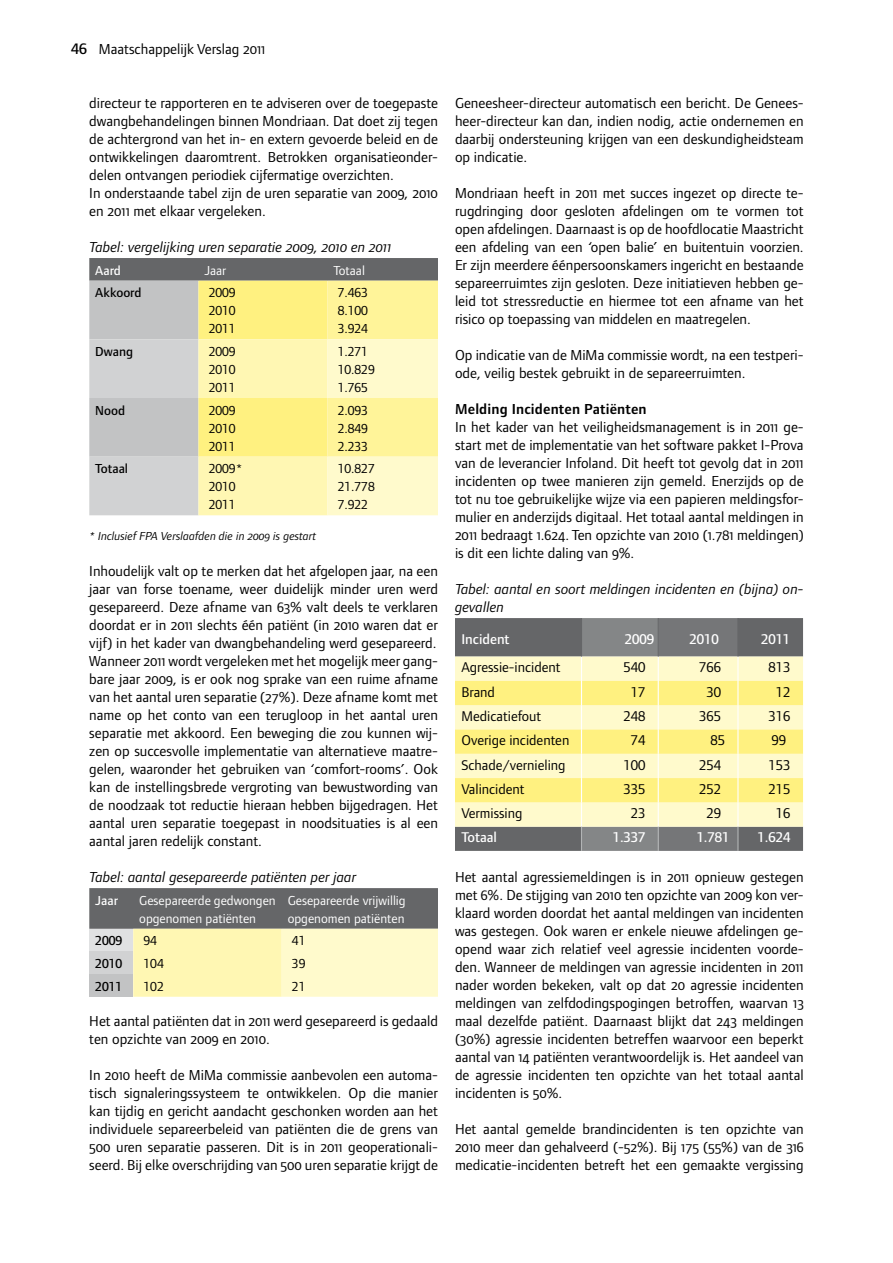
<style>
.page{position:relative;width:893px;height:1263px;background:#fff}
.page>*{position:absolute;margin:0;border:0;box-sizing:border-box;transform-origin:0 0}
.t1{font:15px/18px "Foundry Form Sans Book OSF";color:#000;text-align:justify}
.t2{font:15px/18px "Foundry Form Sans Italic OSF";color:#000}
.t3{font:15px "Foundry Form Sans Demi OSF";letter-spacing:.01em;color:#000}
.t4{font:14.7px "Foundry Form Sans";color:#000}
.t5{font:500 14.7px "Foundry Form Sans";color:#fff}
.t6{font:13.5px/18px "Foundry Form Sans";color:#000;text-align:justify}
.t7{font:13.5px/18px "Foundry Form Sans";color:#fff}
.t8{font:500 13.5px "Foundry Form Sans";color:#000}
.t9{font:500 13.5px "Foundry Form Sans";color:#fff}
.t10{font:12px "Foundry Form Sans Italic OSF";color:#000}
.s1{font-family:"Foundry Form Sans";font-weight:500;font-size:15.75px}
</style>
<div class="page">
<svg style="left:89px;top:258px;width:349px;height:257px;background:#e2dcab"></svg>
<svg style="left:89px;top:888px;width:349px;height:109px;background:#c1be9e"></svg>
<div style="left:89px;top:951px;width:44px;height:23px;background:#d1d2d3"></div>
<div style="left:89px;top:974px;width:44px;height:23px;background:#c2c3c4"></div>
<svg style="left:455px;top:618px;width:348px;height:233px;background:#d8d29c"></svg>
<hr style="left:581px;top:618px;width:1px;height:39px;background:#656668">
<hr style="left:658px;top:618px;width:1px;height:39px;background:#656668">
<hr style="left:737px;top:618px;width:1px;height:39px;background:#656668">
<p class="t1" style="left:71px;top:40px;width:196px"><span class="s1">46</span> Maatschappelijk Verslag 2011</p>
<p class="t1" style="left:89px;top:94px;width:350px;text-align:left">directeur te rapporteren en te adviseren over de toegepaste dwangbehandelingen binnen Mondriaan. Dat doet zij tegen de achtergrond van het in- en extern gevoerde beleid en de ontwikkelingen daaromtrent. Betrokken organisatieonder&shy;delen ontvangen periodiek cijfermatige overzichten.<br>In onderstaande tabel zijn de uren separatie van 2009, 2010 en 2011 met elkaar vergeleken.</p>
<p class="t2" style="left:89px;top:238px;width:304px">Tabel: vergelijking uren separatie 2009, 2010 en 2011</p>
<p class="t9" style="left:95px;top:263px;width:27px">Aard</p>
<p class="t7" style="left:204px;top:261px;width:23px">Jaar</p>
<p class="t7" style="left:333px;top:261px;width:33px">Totaal</p>
<p class="t8" style="left:95px;top:285px;width:48px">Akkoord</p>
<p class="t6" style="left:209px;top:284px;width:28px">2009<br>2010<br>2011</p>
<p class="t6" style="left:338px;top:284px;width:32px">7.463<br>8.100<br>3.924</p>
<p class="t8" style="left:95px;top:344px;width:39px">Dwang</p>
<p class="t6" style="left:209px;top:342px;width:28px">2009<br>2010<br>2011</p>
<p class="t6" style="left:338px;top:342px;width:39px;text-align:left">1.271<br>10.829<br>1.765</p>
<p class="t8" style="left:95px;top:402px;width:31px">Nood</p>
<p class="t6" style="left:209px;top:401px;width:28px">2009<br>2010<br>2011</p>
<p class="t6" style="left:338px;top:401px;width:32px">2.093<br>2.849<br>2.233</p>
<p class="t8" style="left:95px;top:461px;width:34px">Totaal</p>
<p class="t6" style="left:209px;top:460px;width:35px;text-align:left">2009*<br>2010<br>2011</p>
<p class="t6" style="left:338px;top:460px;width:39px">10.827<br>21.778<br>7.922</p>
<p class="t10" style="left:89px;top:529px;width:228px">* Inclusief FPA Verslaafden die in 2009 is gestart</p>
<p class="t1" style="left:89px;top:562px;width:350px">Inhoudelijk valt op te merken dat het afgelopen jaar, na een jaar van forse toename, weer duidelijk minder uren werd gesepareerd. Deze afname van 63% valt deels te verklaren doordat er in 2011 slechts één patiënt (in 2010 waren dat er vijf) in het kader van dwangbehandeling werd gesepareerd.<br>Wanneer 2011 wordt vergeleken met het mogelijk meer gang&shy;bare jaar 2009, is er ook nog sprake van een ruime afname van het aantal uren separatie (27%). Deze afname komt met name op het conto van een terugloop in het aantal uren separatie met akkoord. Een beweging die zou kunnen wij&shy;zen op succesvolle implementatie van alternatieve maatre&shy;gelen, waaronder het gebruiken van ‘comfort-rooms’. Ook kan de instellingsbrede vergroting van bewustwording van de noodzaak tot reductie hieraan hebben bijgedragen. Het aantal uren separatie toegepast in noodsituaties is al een aantal jaren redelijk constant.</p>
<p class="t2" style="left:89px;top:868px;width:268px">Tabel: aantal gesepareerde patiënten per jaar</p>
<p class="t9" style="left:95px;top:893px;width:24px">Jaar</p>
<p class="t7" style="left:139px;top:891px;width:138px">Gesepareerde gedwongen opgenomen patiënten</p>
<p class="t7" style="left:288px;top:891px;width:119px">Gesepareerde vrijwillig opgenomen patiënten</p>
<p class="t8" style="left:95px;top:933px;width:28px">2009</p>
<p class="t6" style="left:143px;top:932px;width:15px">94</p>
<p class="t6" style="left:292px;top:932px;width:15px">41</p>
<p class="t8" style="left:95px;top:956px;width:29px">2010</p>
<p class="t6" style="left:143px;top:954px;width:22px">104</p>
<p class="t6" style="left:292px;top:954px;width:15px">39</p>
<p class="t8" style="left:95px;top:978px;width:28px">2011</p>
<p class="t6" style="left:143px;top:977px;width:22px">102</p>
<p class="t6" style="left:292px;top:977px;width:15px">21</p>
<p class="t1" style="left:89px;top:1012px;width:350px">Het aantal patiënten dat in 2011 werd gesepareerd is gedaald ten opzichte van 2009 en 2010.</p>
<p class="t1" style="left:89px;top:1066px;width:350px">In 2010 heeft de MiMa commissie aanbevolen een automa&shy;tisch signaleringssysteem te ontwikkelen. Op die manier kan tijdig en gericht aandacht geschonken worden aan het individuele separeerbeleid van patiënten die de grens van 500 uren separatie passeren. Dit is in 2011 geoperationali&shy;seerd. Bij elke overschrijding van 500 uren separatie krijgt de</p>
<p class="t1" style="left:455px;top:94px;width:350px">Geneesheer-directeur automatisch een bericht. De Genees&shy;heer-directeur kan dan, indien nodig, actie ondernemen en daarbij ondersteuning krijgen van een deskundigheidsteam op indicatie.</p>
<p class="t1" style="left:455px;top:184px;width:350px">Mondriaan heeft in 2011 met succes ingezet op directe te&shy;rugdringing door gesloten afdelingen om te vormen tot open afdelingen. Daarnaast is op de hoofdlocatie Maastricht een afdeling van een ‘open balie’ en buitentuin voorzien.<br>Er zijn meerdere éénpersoonskamers ingericht en bestaande separeerruimtes zijn gesloten. Deze initiatieven hebben ge&shy;leid tot stressreductie en hiermee tot een afname van het risico op toepassing van middelen en maatregelen.</p>
<p class="t1" style="left:455px;top:346px;width:350px">Op indicatie van de MiMa commissie wordt, na een testperi&shy;ode, veilig bestek gebruikt in de separeerruimten.</p>
<p class="t3" style="left:455px;top:401px;width:193px">Melding Incidenten Patiënten</p>
<p class="t1" style="left:455px;top:418px;width:350px">In het kader van het veiligheidsmanagement is in 2011 ge&shy;start met de implementatie van het software pakket I-Prova van de leverancier Infoland. Dit heeft tot gevolg dat in 2011 incidenten op twee manieren zijn gemeld. Enerzijds op de tot nu toe gebruikelijke wijze via een papieren meldingsfor&shy;mulier en anderzijds digitaal. Het totaal aantal meldingen in 2011 bedraagt 1.624. Ten opzichte van 2010 (1.781 meldingen) is dit een lichte daling van 9%.</p>
<p class="t2" style="left:455px;top:580px;width:350px">Tabel: aantal en soort meldingen incidenten en (bijna) on&shy;gevallen</p>
<p class="t5" style="left:461px;top:630px;width:50px">Incident</p>
<p class="t5" style="left:625px;top:630px;width:31px">2009</p>
<p class="t5" style="left:690px;top:630px;width:31px">2010</p>
<p class="t5" style="left:761px;top:630px;width:31px">2011</p>
<p class="t4" style="left:461px;top:659px;width:101px">Agressie-incident</p>
<p class="t4" style="left:624px;top:659px;width:23px">540</p>
<p class="t4" style="left:699px;top:659px;width:23px">766</p>
<p class="t4" style="left:768px;top:659px;width:23px">813</p>
<p class="t4" style="left:461px;top:683px;width:35px">Brand</p>
<p class="t4" style="left:631px;top:683px;width:16px">17</p>
<p class="t4" style="left:706px;top:683px;width:16px">30</p>
<p class="t4" style="left:776px;top:683px;width:16px">12</p>
<p class="t4" style="left:461px;top:708px;width:81px">Medicatiefout</p>
<p class="t4" style="left:624px;top:708px;width:23px">248</p>
<p class="t4" style="left:699px;top:708px;width:23px">365</p>
<p class="t4" style="left:768px;top:708px;width:23px">316</p>
<p class="t4" style="left:461px;top:732px;width:109px">Overige incidenten</p>
<p class="t4" style="left:631px;top:732px;width:16px">74</p>
<p class="t4" style="left:711px;top:732px;width:16px">85</p>
<p class="t4" style="left:771px;top:732px;width:16px">99</p>
<p class="t4" style="left:461px;top:756px;width:106px">Schade/vernieling</p>
<p class="t4" style="left:624px;top:756px;width:23px">100</p>
<p class="t4" style="left:699px;top:756px;width:23px">254</p>
<p class="t4" style="left:768px;top:756px;width:23px">153</p>
<p class="t4" style="left:461px;top:781px;width:65px">Valincident</p>
<p class="t4" style="left:624px;top:781px;width:23px">335</p>
<p class="t4" style="left:699px;top:781px;width:23px">252</p>
<p class="t4" style="left:768px;top:781px;width:23px">215</p>
<p class="t4" style="left:461px;top:805px;width:63px">Vermissing</p>
<p class="t4" style="left:631px;top:805px;width:16px">23</p>
<p class="t4" style="left:706px;top:805px;width:16px">29</p>
<p class="t4" style="left:776px;top:805px;width:16px">16</p>
<p class="t5" style="left:461px;top:829px;width:37px">Totaal</p>
<p class="t5" style="left:613px;top:829px;width:34px">1.337</p>
<p class="t5" style="left:697px;top:829px;width:34px">1.781</p>
<p class="t5" style="left:757px;top:829px;width:34px">1.624</p>
<p class="t1" style="left:455px;top:868px;width:350px">Het aantal agressiemeldingen is in 2011 opnieuw gestegen met 6%. De stijging van 2010 ten opzichte van 2009 kon ver&shy;klaard worden doordat het aantal meldingen van incidenten was gestegen. Ook waren er enkele nieuwe afdelingen ge&shy;opend waar zich relatief veel agressie incidenten voorde&shy;den. Wanneer de meldingen van agressie incidenten in 2011 nader worden bekeken, valt op dat 20 agressie incidenten meldingen van zelfdodingspogingen betroffen, waarvan 13 maal dezelfde patiënt. Daarnaast blijkt dat 243 meldingen (30%) agressie incidenten betreffen waarvoor een beperkt aantal van 14 patiënten verantwoordelijk is. Het aandeel van de agressie incidenten ten opzichte van het totaal aantal incidenten is 50%.</p>
<p class="t1" style="left:455px;top:1120px;width:350px">Het aantal gemelde brandincidenten is ten opzichte van 2010 meer dan gehalveerd (-52%). Bij 175 (55%) van de 316 medicatie-incidenten betreft het een gemaakte vergissing</p>
</div>
